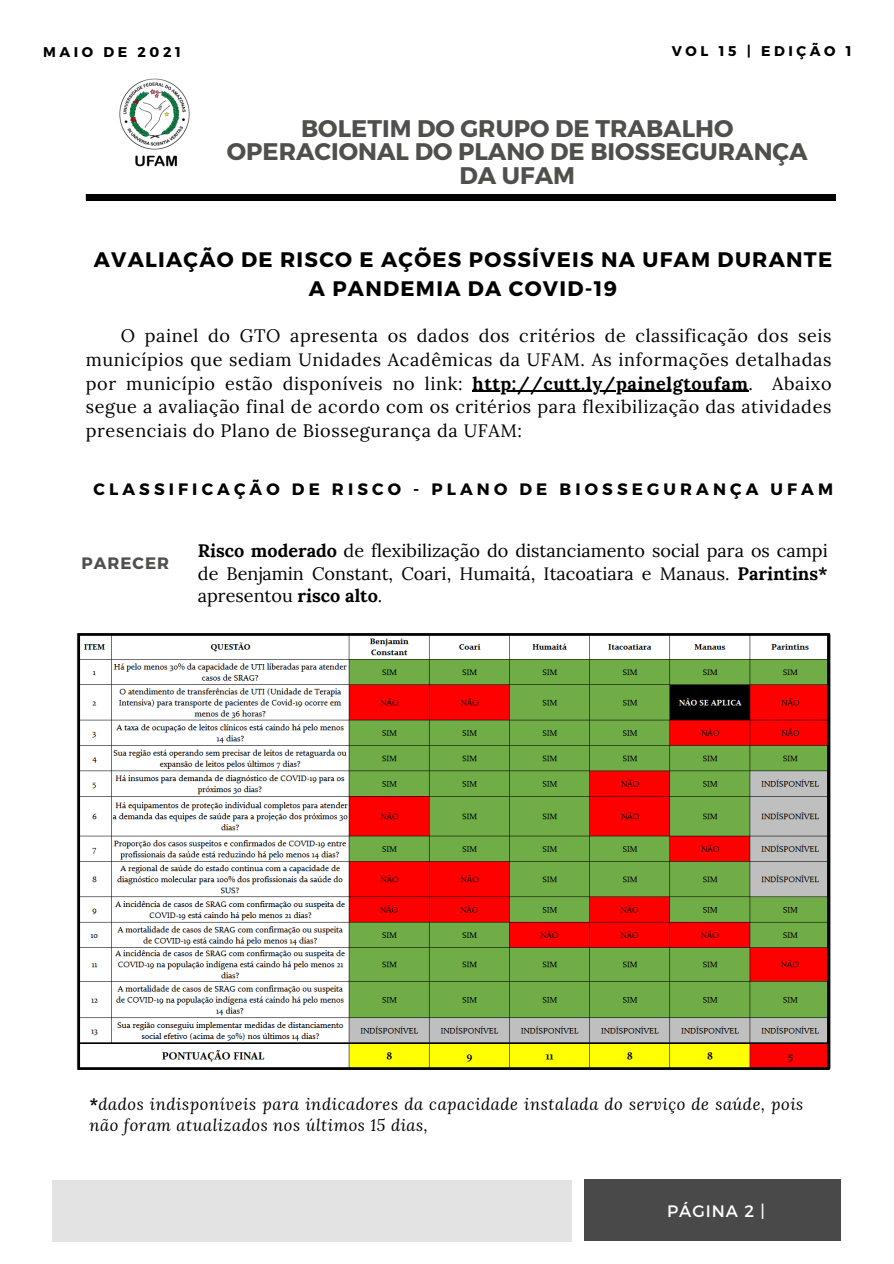
<style>
.page{position:relative;width:894px;height:1264px;background:#fff}
.page>*{position:absolute;margin:0;border:0;box-sizing:border-box;transform-origin:0 0}
.t1{font:700 24px/23.7px "Montserrat";color:#4f4f4b;text-align:center}
.t2{font:700 21px/28.2px "Montserrat";letter-spacing:.06em;color:#000;text-align:center}
.t3{font:18px/23.7px "Lora";letter-spacing:.015em;color:#000;text-align:justify}
.t4{font:italic 16.5px/21.5px "Lora";letter-spacing:.035em;color:#000}
.t5{font:700 16.5px "Montserrat";letter-spacing:.25em;color:#000}
.t6{font:16.5px "Montserrat";letter-spacing:.06em;color:#fff}
.t7{font:700 16.5px "Montserrat";letter-spacing:.06em;color:#4f4f4b}
.t8{font:700 14.1px "Montserrat";letter-spacing:.25em;color:#000}
.s1{font-weight:700}
</style>
<div class="page">
<img style="left:119px;top:78px;width:71px;height:89px">
<div style="left:53px;top:1180px;width:519px;height:61px;background:#e3e3e3"></div>
<div style="left:584px;top:1179px;width:257px;height:61px;background:#494949"></div>
<div style="left:28px;top:195px;width:807px;height:5px;background:#000"></div>
<svg style="left:28px;top:194px;width:58px;height:7px"></svg>
<img style="left:76px;top:633px;width:755px;height:437px">
<hr style="left:472px;top:390px;width:276px;height:2px;background:#000">
<p class="t8" style="left:43px;top:42px;width:139px">MAIO DE 2021</p>
<p class="t8" style="left:671px;top:42px;width:181px">VOL 15 | EDIÇÃO 1</p>
<p class="t1" style="left:227px;top:115px;width:582px">BOLETIM DO GRUPO DE TRABALHO<br>OPERACIONAL DO PLANO DE BIOSSEGURANÇA<br>DA UFAM</p>
<p class="t2" style="left:94px;top:245px;width:739px">AVALIAÇÃO DE RISCO E AÇÕES POSSÍVEIS NA UFAM DURANTE<br>A PANDEMIA DA COVID-19</p>
<p class="t3" style="left:86px;top:324px;width:747px;text-indent:35px">O painel do GTO apresenta os dados dos critérios de classificação dos seis municípios que sediam Unidades Acadêmicas da UFAM. As informações detalhadas por município estão disponíveis no link: <span class="s1">http://cutt.ly/painelgtoufam</span>. Abaixo segue a avaliação final de acordo com os critérios para flexibilização das atividades presenciais do Plano de Biossegurança da UFAM:</p>
<p class="t5" style="left:93px;top:478px;width:741px">CLASSIFICAÇÃO DE RISCO - PLANO DE BIOSSEGURANÇA UFAM</p>
<p class="t7" style="left:82px;top:553px;width:89px">PARECER</p>
<p class="t3" style="left:198px;top:539px;width:631px;line-height:22.5px"><span class="s1">Risco moderado</span> de flexibilização do distanciamento social para os campi de Benjamin Constant, Coari, Humaitá, Itacoatiara e Manaus. <span class="s1">Parintins* </span>apresentou <span class="s1">risco alto</span>.</p>
<p class="t4" style="left:89px;top:1092px;width:715px"><span class="s1">*</span>dados indisponíveis para indicadores da capacidade instalada do serviço de saúde, pois não foram atualizados nos últimos 15 dias,</p>
<p class="t6" style="left:667px;top:1200px;width:99px">PÁGINA 2 |</p>
</div>
